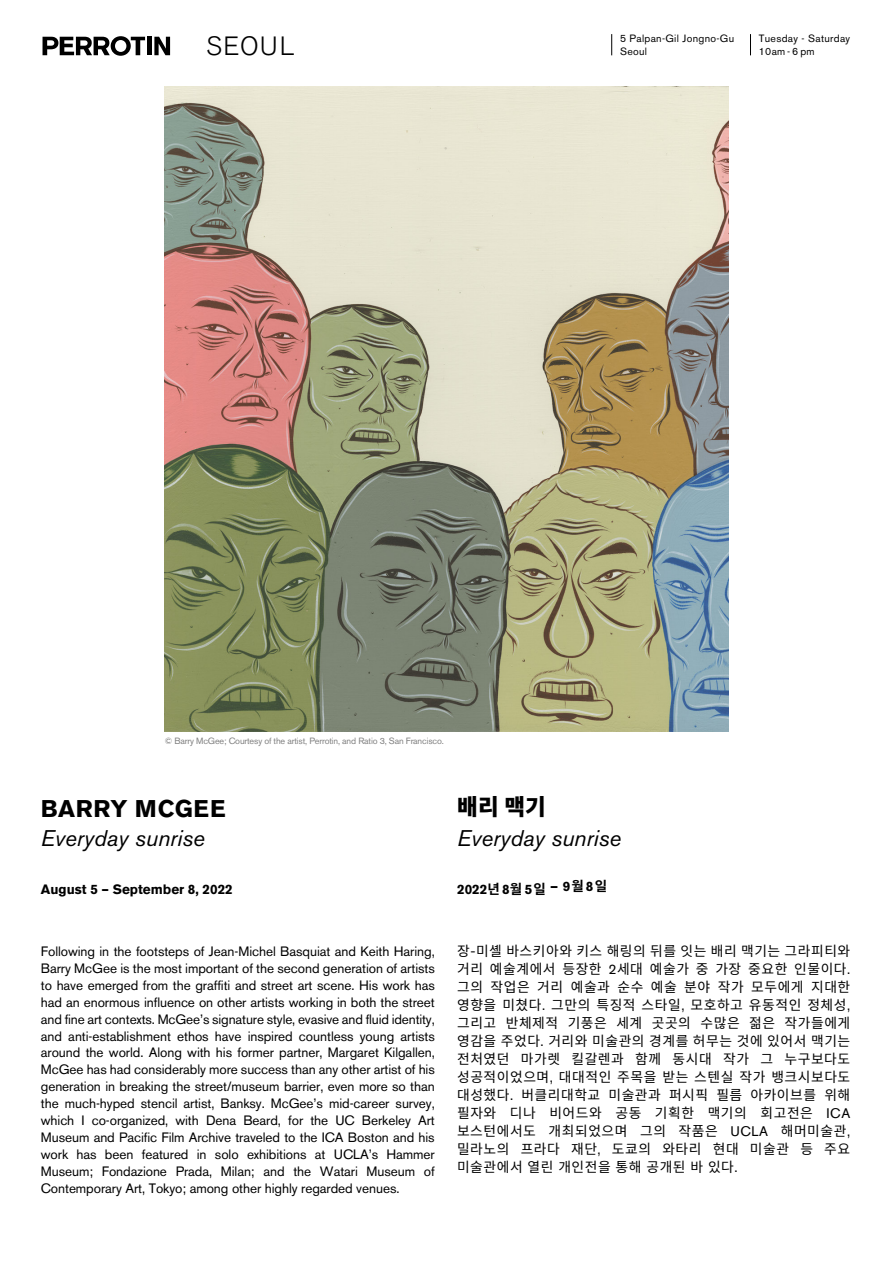
<style>
.page{position:relative;width:893px;height:1263px;background:#fff}
.page>*{position:absolute;margin:0;border:0;box-sizing:border-box;transform-origin:0 0}
.t1{font:300 26.25px "Akzidenz Grotesk BE";letter-spacing:.05em;color:#000}
.t2{font:700 24px "Akzidenz Grotesk BE";letter-spacing:.025em;color:#000}
.t3{font:italic 22.5px "Akzidenz Grotesk BE";color:#000}
.t4{font:900 22.5px "Noto Sans KR";color:#000}
.t5{font:13.8px/18px "Noto Sans KR";letter-spacing:.04em;color:#000;text-align:justify}
.t6{font:13.5px/17px "Akzidenz Grotesk BE";letter-spacing:-.005em;color:#000;text-align:justify}
.t7{font:700 13.5px "Akzidenz Grotesk BE";color:#000}
.t8{font:10.5px/13.5px "Akzidenz Grotesk BE";letter-spacing:.03em;color:#000}
.t9{font:9px "Akzidenz Grotesk BE";letter-spacing:-.02em;color:#808080}
.s1{font-family:"Noto Sans CJ Kkr"}
.s2{font-family:"Akzidenz Grotesk Pro"}
</style>
<div class="page">
<div style="left:147px;top:37px;width:5px;height:18px;background:#000"></div>
<svg style="left:154px;top:37px;width:16px;height:18px"></svg>
<svg style="left:43px;top:36px;width:102px;height:20px"></svg>
<svg style="left:611px;top:34px;width:1px;height:21px"></svg>
<svg style="left:750px;top:34px;width:1px;height:21px"></svg>
<img style="left:165px;top:86px;width:563px;height:645px">
<h1 class="t1" style="left:206px;top:31px;width:90px">SEOUL</h1>
<p class="t8" style="left:620px;top:31px;width:116px">5 Palpan-Gil Jongno-Gu<br>Seoul</p>
<p class="t8" style="left:759px;top:31px;width:93px">Tuesday - Saturday<br>10am - 6 pm</p>
<p class="t9" style="left:165px;top:735px;width:280px">© Barry McGee; Courtesy of the artist, Perrotin, and Ratio 3, San Francisco.</p>
<h2 class="t2" style="left:41px;top:794px;width:186px">BARRY MCGEE</h2>
<h3 class="t3" style="left:41px;top:825px;width:166px">Everyday sunrise</h3>
<p class="t7" style="left:41px;top:881px;width:194px">August 5 – September 8, 2022</p>
<p class="t6" style="left:41px;top:942px;width:395px">Following in the footsteps of Jean-Michel Basquiat and Keith Haring, Barry McGee is the most important of the second generation of artists to have emerged from the graffiti and street art scene. His work has had an enormous influence on other artists working in both the street and fine art contexts. McGee’s signature style, evasive and fluid identity, and anti-establishment ethos have inspired countless young artists around the world. Along with his former partner, Margaret Kilgallen, McGee has had considerably more success than any other artist of his generation in breaking the street/museum barrier, even more so than the much-hyped stencil artist, Banksy. McGee’s mid-career survey, which I co-organized, with Dena Beard, for the UC Berkeley Art Museum and Pacific Film Archive traveled to the ICA Boston and his work has been featured in solo exhibitions at UCLA’s Hammer Museum; Fondazione Prada, Milan; and the Watari Museum of Contemporary Art, Tokyo; among other highly regarded venues.</p>
<h3 class="t4" style="left:457px;top:794px;width:90px">배리 맥기</h3>
<h3 class="t3" style="left:457px;top:825px;width:166px">Everyday sunrise</h3>
<p class="t7" style="left:457px;top:881px;width:152px">2022<span class="s1">년</span>8<span class="s1">월</span>5<span class="s1">일</span> — 9<sup>월</sup>8<sup>일</sup></p>
<p class="t5" style="left:457px;top:942px;width:395px">장<span class="s2">-</span>미셸 바스키아와 키스 해링의 뒤를 잇는 배리 맥기는 그라피티와 거리 예술계에서 등장한 <span class="s2">2</span>세대 예술가 중 가장 중요한 인물이다<span class="s2">. </span>그의 작업은 거리 예술과 순수 예술 분야 작가 모두에게 지대한 영향을 미쳤다<span class="s2">.</span> 그만의 특징적 스타일<span class="s2">,</span> 모호하고 유동적인 정체성<span class="s2">, </span>그리고 반체제적 기풍은 세계 곳곳의 수많은 젊은 작가들에게 영감을 주었다<span class="s2">.</span> 거리와 미술관의 경계를 허무는 것에 있어서 맥기는 전처였던 마가렛 킬갈렌과 함께 동시대 작가 그 누구보다도 성공적이었으며<span class="s2">,</span> 대대적인 주목을 받는 스텐실 작가 뱅크시보다도 대성했다<span class="s2">.</span> 버클리대학교 미술관과 퍼시픽 필름 아카이브를 위해 필자와 디나 비어드와 공동 기획한 맥기의 회고전은 <span class="s2">ICA </span>보스턴에서도 개최되었으며 그의 작품은 <span class="s2">UCLA</span> 해머미술관<span class="s2">, </span>밀라노의 프라다 재단<span class="s2">,</span> 도쿄의 와타리 현대 미술관 등 주요 미술관에서 열린 개인전을 통해 공개된 바 있다<span class="s2">.</span></p>
</div>
